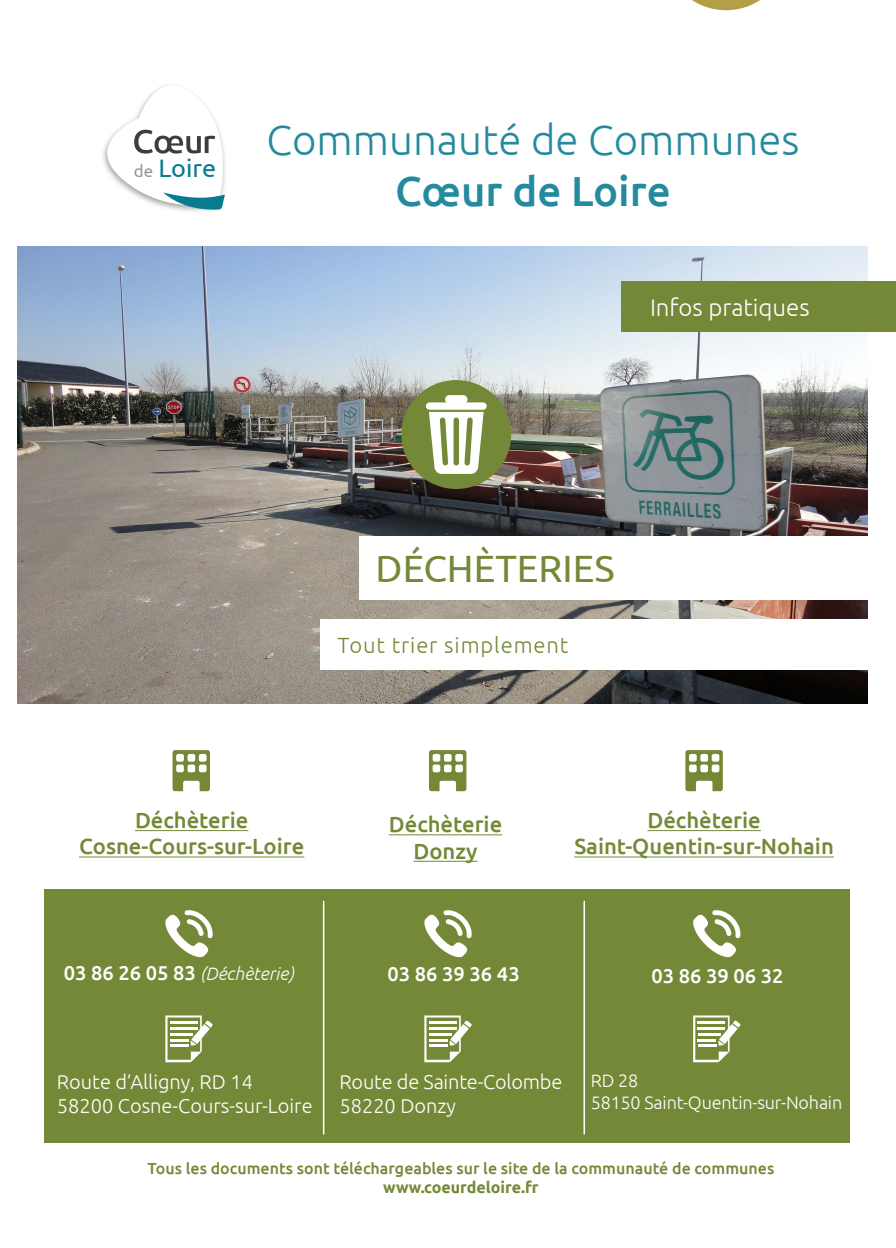
<style>
.page{position:relative;width:896px;height:1248px;background:#fff}
.page>*{position:absolute;margin:0;border:0;box-sizing:border-box;transform-origin:0 0}
.t1{font:300 42px "Ubuntu";color:#097b91}
.t2{font:500 42px "Ubuntu";color:#097b91}
.t3{font:38px "Ubuntu";color:#748937}
.t4{font:25.2px "Ubuntu";color:#097b91}
.t5{font:300 24px "Ubuntu";color:#fff}
.t6{font:500 22px "Ubuntu";color:#748937}
.t7{font:300 22px "Ubuntu";letter-spacing:.04em;color:#748937}
.t8{font:300 20px "Ubuntu";color:#fff}
.t9{font:500 20px "Ubuntu";color:#fff}
.t10{font:300 18px "Ubuntu";letter-spacing:-.01em;color:#fff}
.t11{font:italic 300 18px "Ubuntu";color:#fff}
.t12{font:500 16px "Ubuntu";color:#748937}
.t13{font:700 16px "Ubuntu";color:#748937}
.s1{font-size:16.8px;color:#939598}
.s2{font-weight:500;font-style:normal;font-size:20px}
</style>
<div class="page">
<img style="left:17px;top:247px;width:850px;height:456px">
<svg style="left:103px;top:85px;width:122px;height:127px"></svg>
<div style="left:359px;top:536px;width:508px;height:63px;background:#fff"></div>
<div style="left:320px;top:619px;width:576px;height:50px;background:#fff"></div>
<div style="left:401px;top:380px;width:110px;height:109px;background:#748937;border-radius:50%"></div>
<div style="left:621px;top:281px;width:275px;height:51px;background:#748937"></div>
<hr style="left:389px;top:834px;width:113px;height:1px;background:#748937">
<hr style="left:413px;top:860px;width:64px;height:1px;background:#748937">
<svg style="left:692px;top:0;width:68px;height:10px"></svg>
<hr style="left:135px;top:830px;width:113px;height:1px;background:#748937">
<hr style="left:79px;top:856px;width:225px;height:1px;background:#748937">
<hr style="left:647px;top:830px;width:114px;height:1px;background:#748937">
<hr style="left:574px;top:856px;width:260px;height:1px;background:#748937">
<svg style="left:429px;top:412px;width:55px;height:62px"></svg>
<div style="left:426px;top:402px;width:61px;height:7px;background:#fff;border-radius:4px"></div>
<div style="left:445px;top:395px;width:22px;height:9px;background:#fff;border-radius:4px"></div>
<svg style="left:173px;top:750px;width:37px;height:41px"></svg>
<svg style="left:685px;top:750px;width:38px;height:41px"></svg>
<svg style="left:429px;top:750px;width:37px;height:41px"></svg>
<div style="left:45px;top:888px;width:805px;height:253px;background:#748937"></div>
<svg style="left:165px;top:910px;width:48px;height:48px"></svg>
<svg style="left:165px;top:1015px;width:48px;height:47px"></svg>
<hr style="left:583px;top:900px;width:2px;height:234px;background:#fff">
<hr style="left:323px;top:900px;width:1px;height:234px;background:#fff">
<svg style="left:424px;top:910px;width:48px;height:48px"></svg>
<svg style="left:424px;top:1015px;width:48px;height:47px"></svg>
<svg style="left:693px;top:910px;width:48px;height:48px"></svg>
<svg style="left:693px;top:1015px;width:47px;height:47px"></svg>
<p class="t4" style="left:134px;top:153px;width:84px"><span class="s1">de</span> Loire</p>
<h1 class="t1" style="left:267px;top:115px;width:534px">Communauté de Communes</h1>
<h1 class="t2" style="left:395px;top:164px;width:277px">Cœur de Loire</h1>
<p class="t5" style="left:650px;top:293px;width:161px">Infos pratiques</p>
<p class="t3" style="left:376px;top:546px;width:240px">DÉCHÈTERIES</p>
<p class="t7" style="left:337px;top:631px;width:232px">Tout trier simplement</p>
<p class="t6" style="left:135px;top:806px;width:115px">Déchèterie</p>
<p class="t6" style="left:79px;top:832px;width:227px">Cosne-Cours-sur-Loire</p>
<p class="t6" style="left:389px;top:810px;width:115px">Déchèterie</p>
<p class="t6" style="left:413px;top:836px;width:66px">Donzy</p>
<p class="t6" style="left:647px;top:806px;width:115px">Déchèterie</p>
<p class="t6" style="left:574px;top:832px;width:261px">Saint-Quentin-sur-Nohain</p>
<p class="t11" style="left:64px;top:963px;width:231px"><span class="s2">03 86 26 05 83</span> (Déchèterie)</p>
<p class="t9" style="left:387px;top:961px;width:134px">03 86 39 36 43</p>
<p class="t9" style="left:651px;top:963px;width:134px">03 86 39 06 32</p>
<p class="t8" style="left:57px;top:1069px;width:198px">Route d’Alligny, RD 14</p>
<p class="t8" style="left:57px;top:1093px;width:257px">58200 Cosne-Cours-sur-Loire</p>
<p class="t8" style="left:339px;top:1069px;width:224px">Route de Sainte-Colombe</p>
<p class="t8" style="left:339px;top:1093px;width:118px">58220 Donzy</p>
<p class="t10" style="left:591px;top:1069px;width:49px">RD 28</p>
<p class="t10" style="left:591px;top:1091px;width:253px">58150 Saint-Quentin-sur-Nohain</p>
<p class="t12" style="left:147px;top:1158px;width:628px">Tous les documents sont téléchargeables sur le site de la communauté de communes</p>
<p class="t13" style="left:383px;top:1177px;width:157px">www.coeurdeloire.fr</p>
</div>
